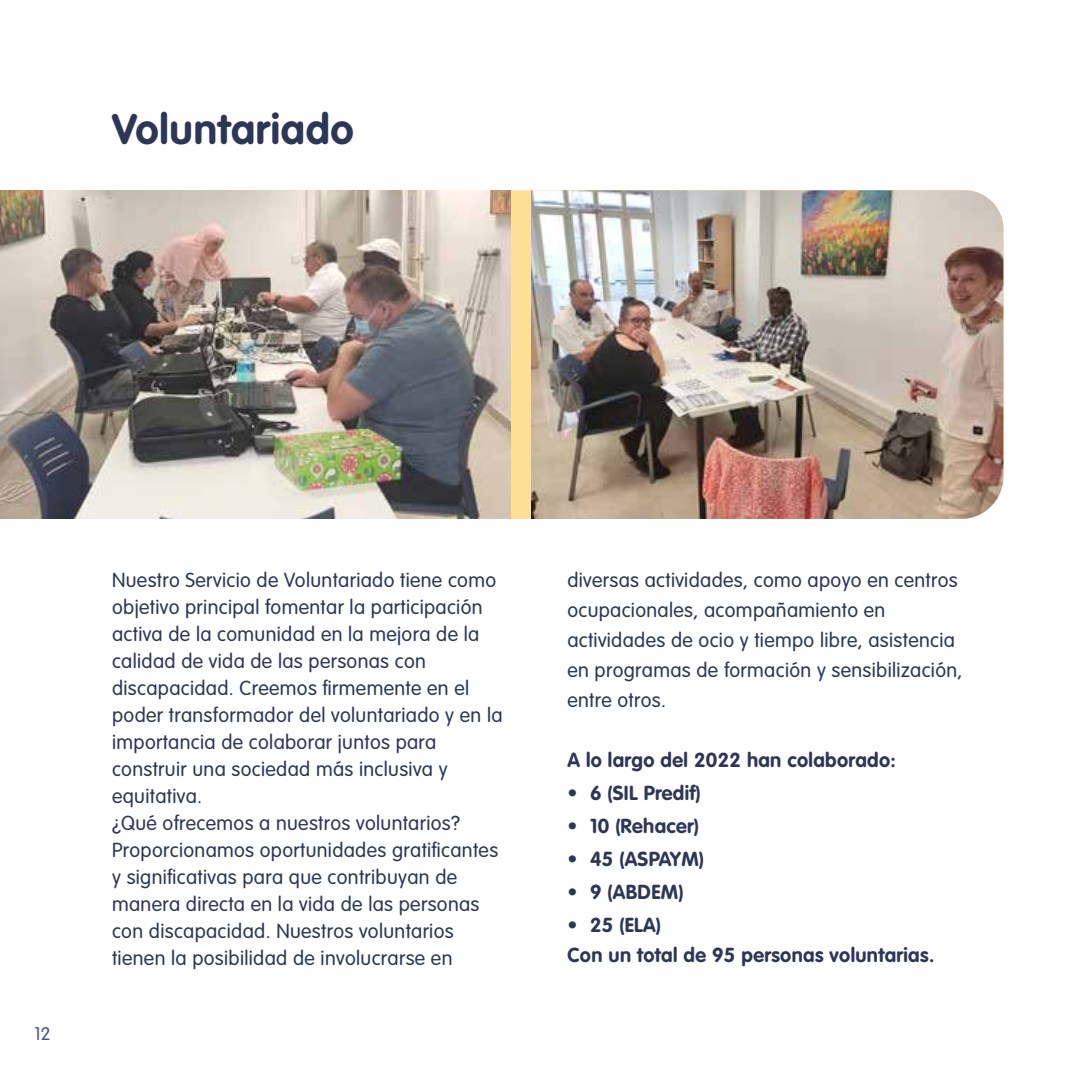
<style>
.page{position:relative;width:1078px;height:1078px;background:#fff}
.page>*{position:absolute;margin:0;border:0;box-sizing:border-box;transform-origin:0 0}
.t1{font:700 42px "VAG Rounded Std";letter-spacing:.02em;color:#2e3658}
.t2{font:300 20px/27px "VAG Rounded Std";letter-spacing:.015em;color:#2e3658}
.t3{font:700 20px/30px "VAG Rounded Std";letter-spacing:.015em;color:#2e3658}
.t4{font:300 18px "VAG Rounded Std";color:#465487}
</style>
<div class="page">
<div style="left:510px;top:190px;width:21px;height:329px;background:#ffde96"></div>
<img style="left:0;top:190px;width:510px;height:329px">
<img style="left:531px;top:190px;width:472px;height:329px">
<h1 class="t1" style="left:112px;top:105px;width:243px">Voluntariado</h1>
<p class="t4" style="left:35px;top:1023px;width:17px">12</p>
<p class="t2" style="left:112px;top:566px;width:392px">Nuestro Servicio de Voluntariado tiene como objetivo principal fomentar la participación activa de la comunidad en la mejora de la calidad de vida de las personas con discapacidad. Creemos firmemente en el poder transformador del voluntariado y en la importancia de colaborar juntos para construir una sociedad más inclusiva y equitativa.<br>¿Qué ofrecemos a nuestros voluntarios?<br>Proporcionamos oportunidades gratificantes y significativas para que contribuyan de manera directa en la vida de las personas con discapacidad. Nuestros voluntarios tienen la posibilidad de involucrarse en</p>
<p class="t2" style="left:567px;top:565px;width:396px;line-height:30px">diversas actividades, como apoyo en centros ocupacionales, acompañamiento en actividades de ocio y tiempo libre, asistencia en programas de formación y sensibilización, entre otros.</p>
<p class="t3" style="left:567px;top:745px;width:330px">A lo largo del 2022 han colaborado:</p>
<p class="t3" style="left:567px;top:778px;width:135px">• 6 (SIL Predif)</p>
<p class="t3" style="left:567px;top:811px;width:133px">• 10 (Rehacer)</p>
<p class="t3" style="left:567px;top:844px;width:138px">• 45 (ASPAYM)</p>
<p class="t3" style="left:567px;top:877px;width:118px">• 9 (ABDEM)</p>
<p class="t3" style="left:567px;top:910px;width:368px">• 25 (ELA)<br>Con un total de 95 personas voluntarias.</p>
</div>
